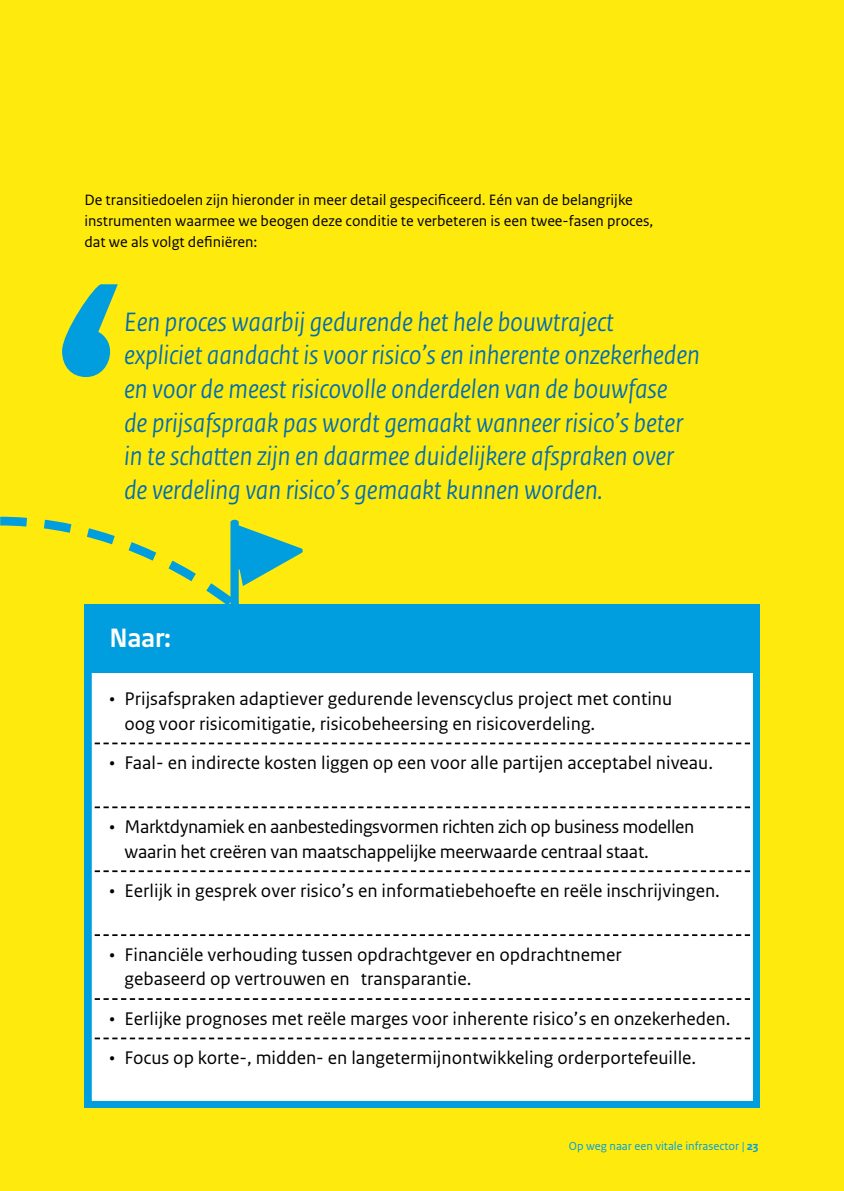
<style>
.page{position:relative;width:844px;height:1191px;background:#fff}
.page>*{position:absolute;margin:0;border:0;box-sizing:border-box;transform-origin:0 0}
._08_RO_Streamer{font:italic 28px/33.6px "Rijksoverheid Sans Heading";color:#006daf}
._20_RO_Kader_Kop_Cya{font:700 28px "Rijksoverheid Sans Heading";color:#fff}
.t1{font:19.25px/24.5px "Rijksoverheid Sans Text";color:#000}
.t2{font:19.25px/24.5px "Rijksoverheid Sans Text";letter-spacing:-.02em;color:#000}
._10_RO_Broodtekst{font:15.75px/21px "Rijksoverheid Sans Text";color:#000}
.t3{font:12.25px "Rijksoverheid Sans Text";color:#009ede}
.s1{font-weight:700}
</style>
<div class="page">
<div style="left:0;top:0;width:843px;height:1191px;background:#ffea0e"></div>
<div style="left:85px;top:604px;width:674px;height:504px;background:#009ede"></div>
<div style="left:85px;top:666px;width:674px;height:442px;background:#fff;border:7px solid #009ede"></div>
<svg style="left:95px;top:742px;width:654px;height:2px"></svg>
<svg style="left:95px;top:806px;width:654px;height:2px"></svg>
<svg style="left:95px;top:870px;width:654px;height:2px"></svg>
<svg style="left:95px;top:934px;width:654px;height:2px"></svg>
<svg style="left:95px;top:998px;width:654px;height:2px"></svg>
<svg style="left:95px;top:1037px;width:654px;height:2px"></svg>
<svg style="left:62px;top:284px;width:56px;height:93px"></svg>
<svg style="left:0;top:516px;width:303px;height:98px"></svg>
<p class="_10_RO_Broodtekst" style="left:84px;top:189px;width:570px">De transitiedoelen zijn hieronder in meer detail gespecificeerd. Eén van de belangrijke instrumenten waarmee we beogen deze conditie te verbeteren is een twee-fasen proces, dat we als volgt definiëren:</p>
<p class="_08_RO_Streamer" style="left:124px;top:305px;width:491px">Een proces waarbij gedurende het hele bouwtraject</p>
<p class="_08_RO_Streamer" style="left:124px;top:339px;width:577px">expliciet aandacht is voor risico’s en inherente onzekerheden en voor de meest risicovolle onderdelen van de bouwfase<br>de prijsafspraak pas wordt gemaakt wanneer risico’s beter in te schatten zijn en daarmee duidelijkere afspraken over de verdeling van risico’s gemaakt kunnen worden.</p>
<p class="_20_RO_Kader_Kop_Cya" style="left:110px;top:622px;width:63px">Naar:</p>
<p class="t1" style="left:124px;top:687px;width:549px;text-indent:-15px">• Prijsafspraken adaptiever gedurende levenscyclus project met continu oog voor risicomitigatie, risicobeheersing en risicoverdeling.</p>
<p class="t1" style="left:110px;top:751px;width:605px">• Faal- en indirecte kosten liggen op een voor alle partijen acceptabel niveau.</p>
<p class="t2" style="left:124px;top:814px;width:571px;text-indent:-15px">• Marktdynamiek en aanbestedingsvormen richten zich op business modellen waarin het creëren van maatschappelijke meerwaarde centraal staat.</p>
<p class="t1" style="left:110px;top:878px;width:611px">• Eerlijk in gesprek over risico’s en informatiebehoefte en reële inschrijvingen.</p>
<p class="t1" style="left:124px;top:942px;width:498px;text-indent:-15px">• Financiële verhouding tussen opdrachtgever en opdrachtnemer gebaseerd op vertrouwen en transparantie.</p>
<p class="t1" style="left:110px;top:1006px;width:622px">• Eerlijke prognoses met reële marges voor inherente risico’s en onzekerheden.</p>
<p class="t1" style="left:110px;top:1046px;width:588px">• Focus op korte-, midden- en langetermijnontwikkeling orderportefeuille.</p>
<p class="t3" style="left:568px;top:1139px;width:191px">Op weg naar een vitale infrasector | <span class="s1">23</span></p>
</div>
